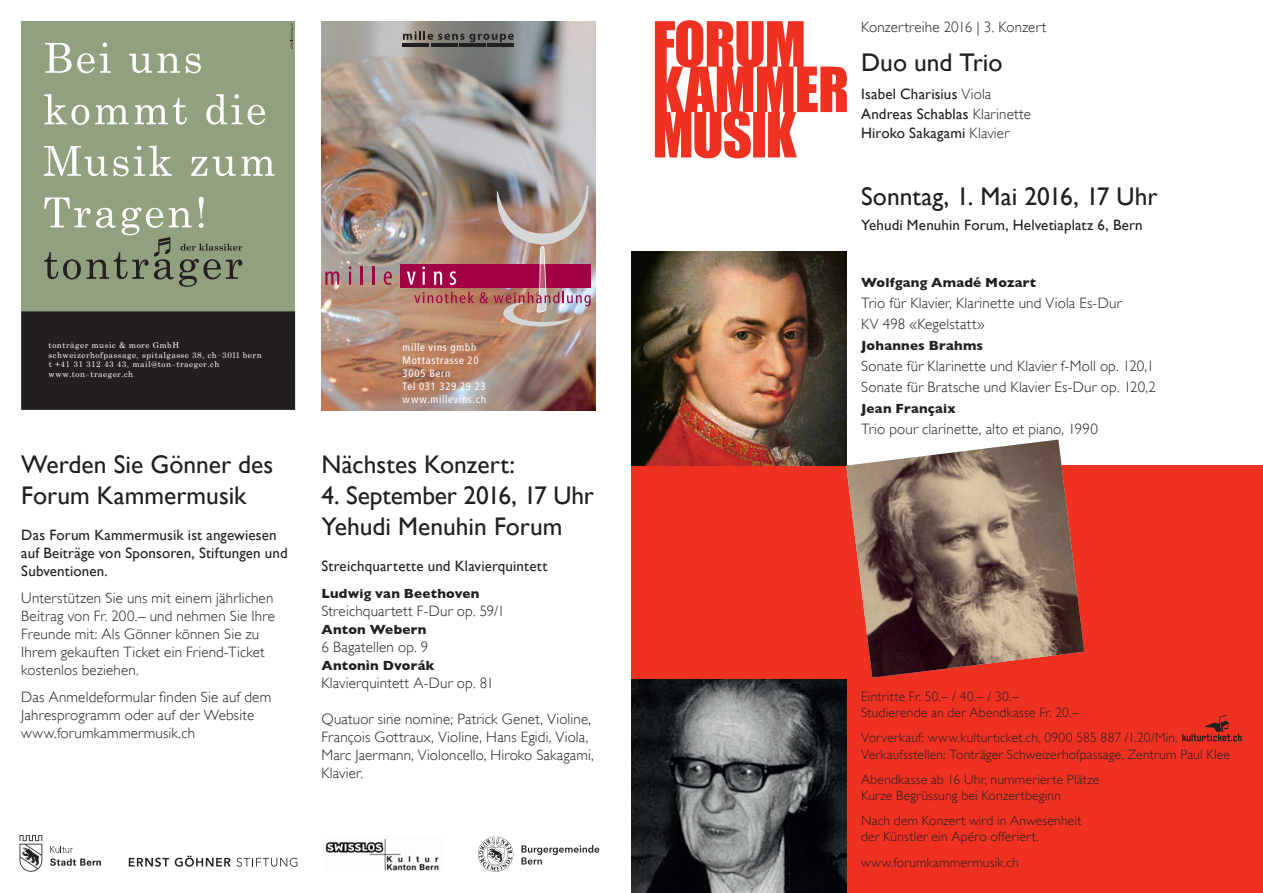
<style>
.page{position:relative;width:1263px;height:893px;background:#fff}
.page>*{position:absolute;margin:0;border:0;box-sizing:border-box;transform-origin:0 0}
.t1{font:25.5px/30.6px "Gill Sans";color:#231f20}
.t2{font:300 15px/18px "Gill Sans";letter-spacing:.01em;color:#231f20}
.t3{font:15px/19.5px "Gill Sans";letter-spacing:.01em;color:#231f20}
.t4{font:300 13.5px "Gill Sans";letter-spacing:.015em;color:#231f20}
.t5{font:700 13.5px "Gill Sans";letter-spacing:.015em;color:#231f20}
.t6{font:condensed 10.8px "Frutiger LT Std";letter-spacing:.065em;color:#fff}
.t7{font:8.25px/9.8px "Century Schoolbook";letter-spacing:.06em;color:#fff}
.s1{font-weight:300}
</style>
<div class="page">
<div style="left:631px;top:466px;width:632px;height:427px;background:#ef3122"></div>
<img style="left:631px;top:252px;width:215px;height:214px">
<svg style="left:655px;top:20px;width:192px;height:138px"></svg>
<svg style="left:1182px;top:715px;width:60px;height:26px"></svg>
<img style="left:846px;top:440px;width:238px;height:238px">
<img style="left:631px;top:679px;width:215px;height:214px">
<div style="left:21px;top:21px;width:274px;height:389px;background:#91a07e"></div>
<div style="left:21px;top:311px;width:274px;height:99px;background:#231f20"></div>
<svg style="left:45px;top:43px;width:66px;height:30px"></svg>
<svg style="left:129px;top:53px;width:51px;height:20px"></svg>
<svg style="left:186px;top:54px;width:15px;height:19px"></svg>
<svg style="left:44px;top:94px;width:45px;height:31px"></svg>
<svg style="left:95px;top:98px;width:92px;height:27px"></svg>
<svg style="left:206px;top:94px;width:59px;height:31px"></svg>
<svg style="left:44px;top:146px;width:128px;height:30px"></svg>
<svg style="left:191px;top:157px;width:16px;height:19px"></svg>
<svg style="left:213px;top:157px;width:62px;height:19px"></svg>
<svg style="left:44px;top:197px;width:198px;height:90px"></svg>
<svg style="left:290px;top:24px;width:3px;height:25px"></svg>
<svg style="left:478px;top:837px;width:121px;height:35px"></svg>
<svg style="left:20px;top:835px;width:22px;height:37px"></svg>
<svg style="left:50px;top:846px;width:51px;height:20px"></svg>
<svg style="left:129px;top:858px;width:40px;height:9px"></svg>
<svg style="left:175px;top:856px;width:56px;height:11px"></svg>
<svg style="left:237px;top:858px;width:60px;height:9px"></svg>
<img style="left:326px;top:838px;width:113px;height:33px">
<img style="left:321px;top:21px;width:274px;height:390px">
<div style="left:400px;top:264px;width:191px;height:24px;background:#a30146"></div>
<svg style="left:325px;top:271px;width:14px;height:14px"></svg>
<svg style="left:349px;top:266px;width:2px;height:19px"></svg>
<svg style="left:361px;top:266px;width:2px;height:19px"></svg>
<svg style="left:373px;top:266px;width:2px;height:19px"></svg>
<svg style="left:384px;top:271px;width:8px;height:14px"></svg>
<svg style="left:407px;top:272px;width:9px;height:13px"></svg>
<svg style="left:422px;top:266px;width:3px;height:19px"></svg>
<svg style="left:434px;top:271px;width:8px;height:14px"></svg>
<svg style="left:450px;top:271px;width:6px;height:14px"></svg>
<svg style="left:414px;top:292px;width:60px;height:11px"></svg>
<svg style="left:480px;top:292px;width:8px;height:11px"></svg>
<img style="left:494px;top:185px;width:97px;height:142px">
<svg style="left:403px;top:31px;width:111px;height:11px"></svg>
<hr style="left:459px;top:43px;width:27px;height:4px;background:#231f20">
<hr style="left:431px;top:43px;width:27px;height:4px;background:#231f20">
<hr style="left:487px;top:43px;width:27px;height:4px;background:#231f20">
<hr style="left:403px;top:43px;width:26px;height:4px;background:#231f20">
<p class="t7" style="left:49px;top:340px;width:215px">tonträger music &amp; more GmbH schweizerhofpassage, spitalgasse 38, ch<sup>-</sup>3011 bern t +41 31 312 43 43, mail@ton<sup>-</sup>traeger.ch www.ton<sup>-</sup>traeger.ch</p>
<p class="t1" style="left:21px;top:449px;width:254px">Werden Sie Gönner des<br>Forum Kammermusik</p>
<p class="t3" style="left:21px;top:526px;width:268px;line-height:18px">Das Forum Kammermusik ist angewiesen auf Beiträge von Sponsoren, Stiftungen und<br>Subventionen.</p>
<p class="t2" style="left:21px;top:589px;width:255px">Unterstützen Sie uns mit einem jährlichen Beitrag von Fr. 200.– und nehmen Sie Ihre Freunde mit: Als Gönner können Sie zu Ihrem gekauften Ticket ein Friend-Ticket kostenlos beziehen.</p>
<p class="t2" style="left:21px;top:688px;width:252px">Das Anmeldeformular finden Sie auf dem<br>Jahresprogramm oder auf der Website</p>
<p class="t2" style="left:21px;top:724px;width:175px">www.forumkammermusik.ch</p>
<p class="t6" style="left:403px;top:341px;width:75px">mille vins gmbh</p>
<p class="t6" style="left:403px;top:354px;width:78px">Mottastrasse 20</p>
<p class="t6" style="left:403px;top:367px;width:49px">3005 Bern</p>
<p class="t6" style="left:403px;top:380px;width:85px">Tel 031 329 29 23</p>
<p class="t6" style="left:403px;top:393px;width:85px">www.millevins.ch</p>
<p class="t1" style="left:321px;top:449px;width:195px">Nächstes Konzert:</p>
<p class="t1" style="left:321px;top:480px;width:274px">4. September 2016, 17 Uhr</p>
<p class="t1" style="left:321px;top:510px;width:243px">Yehudi Menuhin Forum</p>
<p class="t3" style="left:321px;top:556px;width:227px">Streichquartette und Klavierquintett</p>
<p class="t5" style="left:321px;top:585px;width:160px">Ludwig van Beethoven</p>
<p class="t2" style="left:321px;top:602px;width:185px">Streichquartett F-Dur op. 59/1</p>
<p class="t5" style="left:321px;top:621px;width:106px">Anton Webern</p>
<p class="t2" style="left:321px;top:638px;width:108px">6 Bagatellen op. 9</p>
<p class="t5" style="left:321px;top:657px;width:114px">Antonìn Dvorák</p>
<p class="t2" style="left:321px;top:674px;width:174px">Klavierquintett A-Dur op. 81</p>
<p class="t2" style="left:321px;top:710px;width:274px">Quatuor sine nomine; Patrick Genet, Violine, François Gottraux, Violine, Hans Egidi, Viola, Marc Jaermann, Violoncello, Hiroko Sakagami, Klavier.</p>
<p class="t2" style="left:861px;top:18px;width:187px">Konzertreihe 2016 | 3. Konzert</p>
<p class="t1" style="left:861px;top:46px;width:143px">Duo und Trio</p>
<p class="t3" style="left:861px;top:84px;width:171px">Isabel Charisius <span class="s1">Viola<br></span>Andreas Schablas <span class="s1">Klarinette<br></span>Hiroko Sakagami <span class="s1">Klavier</span></p>
<p class="t1" style="left:861px;top:181px;width:298px">Sonntag, 1. Mai 2016, 17 Uhr</p>
<p class="t3" style="left:861px;top:215px;width:283px">Yehudi Menuhin Forum, Helvetiaplatz 6, Bern</p>
<p class="t5" style="left:861px;top:275px;width:177px">Wolfgang Amadé Mozart</p>
<p class="t2" style="left:861px;top:293px;width:262px;line-height:21px">Trio für Klavier, Klarinette und Viola Es-Dur<br>KV 498 «Kegelstatt»</p>
<p class="t5" style="left:861px;top:338px;width:123px">Johannes Brahms</p>
<p class="t2" style="left:861px;top:357px;width:295px">Sonate für Klarinette und Klavier f-Moll op. 120,1</p>
<p class="t2" style="left:861px;top:378px;width:296px">Sonate für Bratsche und Klavier Es-Dur op. 120,2</p>
<p class="t5" style="left:861px;top:401px;width:96px">Jean Françaix</p>
<p class="t2" style="left:861px;top:420px;width:238px">Trio pour clarinette, alto et piano, 1990</p>
<p class="t4" style="left:861px;top:689px;width:159px">Eintritte Fr. 50.– / 40.– / 30.–</p>
<p class="t4" style="left:861px;top:705px;width:219px">Studierende an der Abendkasse Fr. 20.–</p>
<p class="t4" style="left:861px;top:730px;width:318px">Vorverkauf: www.kulturticket.ch, 0900 585 887 /1.20/Min.</p>
<p class="t4" style="left:861px;top:746px;width:370px">Verkaufsstellen: Tonträger Schweizerhofpassage, Zentrum Paul Klee</p>
<p class="t4" style="left:861px;top:771px;width:240px">Abendkasse ab 16 Uhr, nummerierte Plätze</p>
<p class="t4" style="left:861px;top:788px;width:201px">Kurze Begrüssung bei Konzertbeginn</p>
<p class="t4" style="left:861px;top:813px;width:222px">Nach dem Konzert wird in Anwesenheit</p>
<p class="t4" style="left:861px;top:829px;width:179px">der Künstler ein Apéro offeriert.</p>
<p class="t4" style="left:861px;top:854px;width:159px">www.forumkammermusik.ch</p>
</div>
